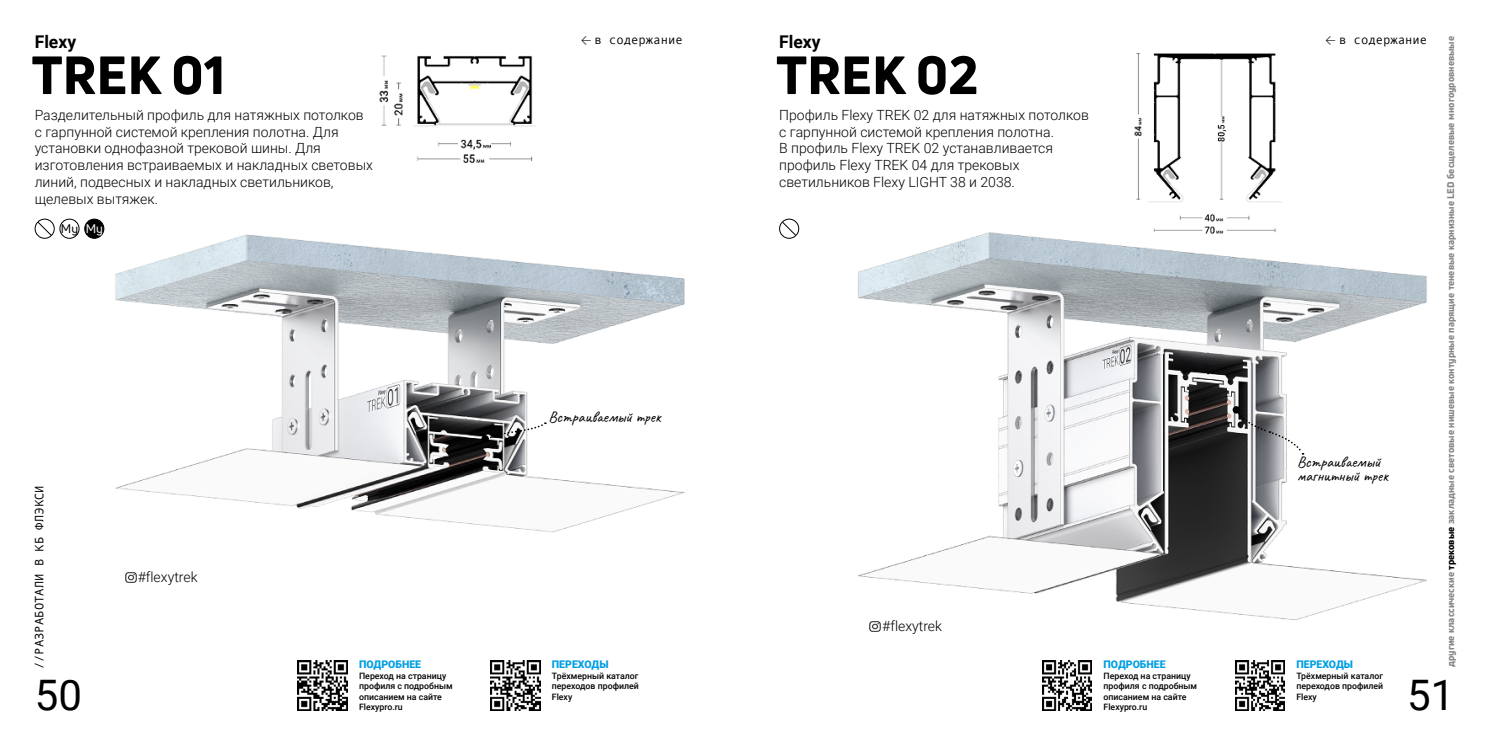
<style>
.page{position:relative;width:1489px;height:745px;background:#fff}
.page>*{position:absolute;margin:0;border:0;box-sizing:border-box;transform-origin:0 0}
.t1{font:800 52.5px "Uni Neue";color:#000}
.t2{font:42px "Roboto";color:#000}
.t3{font:700 17.5px "Roboto";color:#000}
.t4{font:15.75px/14px "Caveat";color:#000}
.t5{font:300 14px/16.8px "Roboto";color:#000}
.t6{font:12.25px "Andale Mono";color:#000}
.t7{font:12.25px "Uni Neue";color:#000}
.t8{font:12.25px "Uni Neue";color:#fff}
.t9{font:900 10.5px "Roboto";color:#009fe3}
.t10{font:800 9.62px "Uni Neue";color:#878787}
.t11{font:500 8.75px/10.5px "Roboto";color:#000}
.s1{font-family:"Calibri";font-weight:300}
.s2{color:#000}
</style>
<div class="page">
<img style="left:102px;top:55px;width:583px;height:528px">
<svg style="left:485px;top:422px;width:61px;height:19px"></svg>
<div style="left:481px;top:435px;width:8px;height:7px;background:#000;border-radius:50%"></div>
<svg style="left:125px;top:571px;width:11px;height:10px"></svg>
<div style="left:779px;top:219px;width:20px;height:19px;border:1px solid #000;border-radius:50%"></div>
<svg style="left:781px;top:221px;width:15px;height:15px"></svg>
<img style="left:858px;top:232px;width:569px;height:479px">
<img style="left:1116px;top:53px;width:263px;height:210px">
<img style="left:298px;top:660px;width:49px;height:49px">
<img style="left:490px;top:660px;width:50px;height:49px">
<img style="left:1042px;top:660px;width:49px;height:49px">
<img style="left:1234px;top:660px;width:50px;height:49px">
<div style="left:35px;top:219px;width:20px;height:19px;border:1px solid #000;border-radius:50%"></div>
<svg style="left:37px;top:221px;width:15px;height:15px"></svg>
<div style="left:60px;top:219px;width:19px;height:19px;border:1px solid #000;border-radius:50%"></div>
<div style="left:85px;top:219px;width:19px;height:19px;background:#000;border-radius:50%"></div>
<div style="left:84px;top:219px;width:20px;height:19px;border:1px solid #000;border-radius:50%"></div>
<p class="t3" style="left:35px;top:29px;width:43px">Flexy</p>
<h1 class="t1" style="left:32px;top:40px;width:195px">TREK 01</h1>
<p class="t5" style="left:35px;top:106px;width:340px">Разделительный профиль для натяжных потолков с гарпунной системой крепления полотна. Для установки однофазной трековой шины. Для изготовления встраиваемых и накладных световых линий, подвесных и накладных светильников, щелевых вытяжек.</p>
<p class="t7" style="left:61px;top:221px;width:19px">Му</p>
<p class="t8" style="left:86px;top:221px;width:19px">Му</p>
<p class="t6" style="left:31px;top:669px;width:185px;rotate:-90deg">//РАЗРАБОТАЛИ В КБ ФЛЭКСИ</p>
<h2 class="t2" style="left:35px;top:665px;width:49px">50</h2>
<p class="t5" style="left:138px;top:567px;width:61px">#flexytrek</p>
<p class="t9" style="left:359px;top:657px;width:64px">ПОДРОБНЕЕ</p>
<p class="t11" style="left:359px;top:669px;width:95px">Переход на страницу профиля с подробным описанием на сайте<br>Flexypro.ru</p>
<p class="t3" style="left:779px;top:29px;width:43px">Flexy</p>
<p class="t6" style="left:580px;top:32px;width:103px"><span class="s1">←</span> в содержание</p>
<p class="t6" style="left:1324px;top:32px;width:103px"><span class="s1">←</span> в содержание</p>
<p class="t10" style="left:1444px;top:666px;width:632px;rotate:-90deg">другие классические <span class="s2">трековые</span> закладные световые нишевые контурные парящие теневые карнизные LED бесщелевые многоуровневыые</p>
<h1 class="t1" style="left:776px;top:40px;width:204px">TREK 02</h1>
<p class="t5" style="left:779px;top:106px;width:311px">Профиль Flexy TREK 02 для натяжных потолков с гарпунной системой крепления полотна.<br>В профиль Flexy TREK 02 устанавливается профиль Flexy TREK 04 для трековых светильников Flexy LIGHT 38 и 2038.</p>
<p class="t4" style="left:548px;top:410px;width:114px">Встраиваемый трек</p>
<p class="t4" style="left:1296px;top:455px;width:92px">Встраиваемый магнитный трек</p>
<p class="t5" style="left:882px;top:617px;width:61px">#flexytrek</p>
<p class="t9" style="left:552px;top:657px;width:58px">ПЕРЕХОДЫ</p>
<p class="t11" style="left:552px;top:669px;width:88px;text-align:justify">Трёхмерный каталог переходов профилей Flexy</p>
<p class="t9" style="left:1103px;top:657px;width:64px">ПОДРОБНЕЕ</p>
<p class="t11" style="left:1103px;top:669px;width:95px">Переход на страницу профиля с подробным описанием на сайте<br>Flexypro.ru</p>
<p class="t9" style="left:1296px;top:657px;width:58px">ПЕРЕХОДЫ</p>
<p class="t11" style="left:1296px;top:669px;width:88px;text-align:justify">Трёхмерный каталог переходов профилей Flexy</p>
<h2 class="t2" style="left:1406px;top:665px;width:49px">51</h2>
</div>
